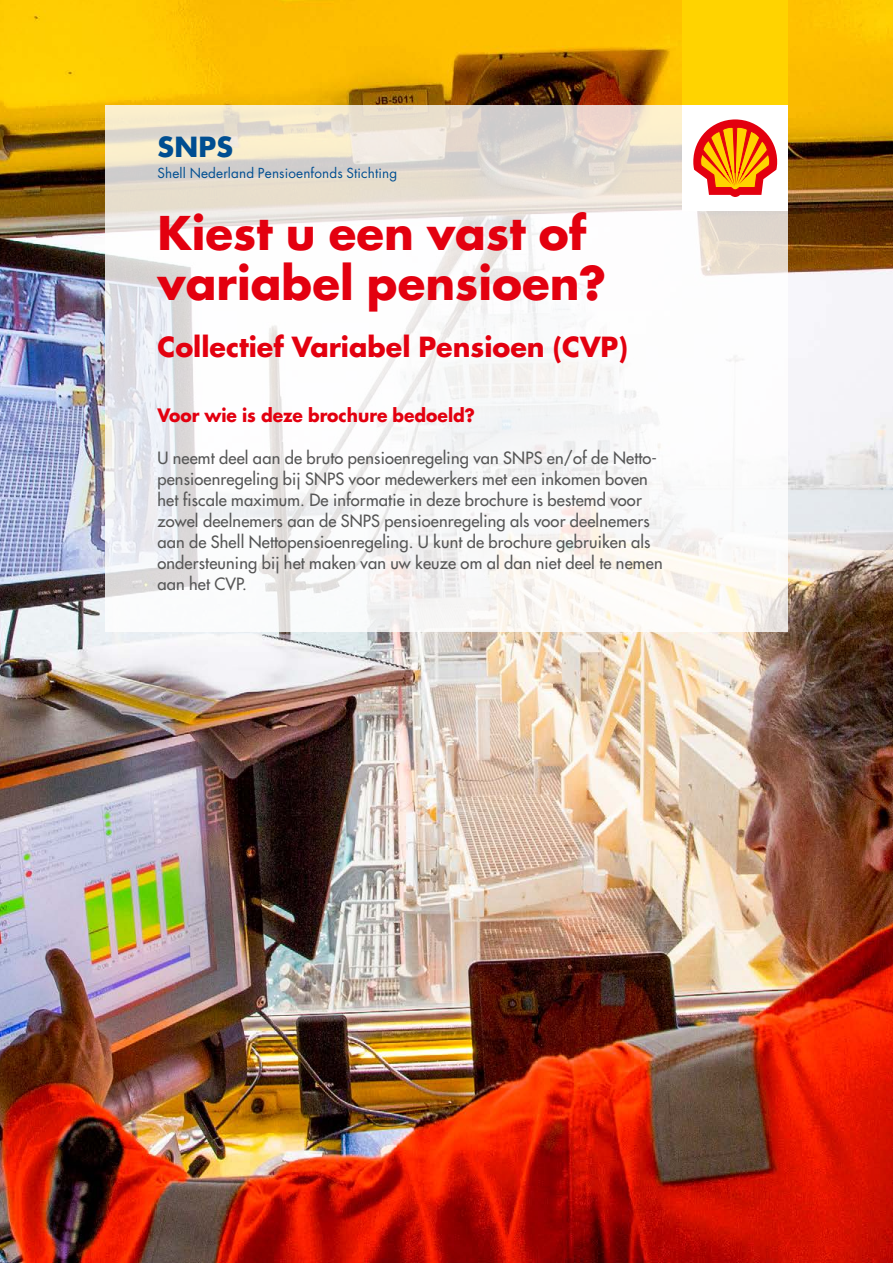
<style>
.page{position:relative;width:893px;height:1263px;background:#fff}
.page>*{position:absolute;margin:0;border:0;box-sizing:border-box;transform-origin:0 0}
.kop_def{font:700 45.3px/50.8px "Futura Std";color:#e3000f}
.kop_def-2{font:700 27px "Futura Std";color:#e3000f}
.Platte_tekst{font:700 27px "Futura Std";color:#004e91}
.TUSSENKOP_GROTER{font:700 18px "Futura Std";color:#e3000f;scale:.95 1}
.Platte_tekst-2{font:500 16.5px/21px "Futura Std";letter-spacing:.01em;color:#565656}
.Platte_tekst-3{font:13.5px "Futura Std";letter-spacing:.01em;color:#004e91}
</style>
<div class="page">
<img style="left:0;top:0;width:893px;height:1263px">
<svg style="left:105px;top:105px;width:683px;height:526px"></svg>
<div style="left:683px;top:0;width:105px;height:108px;background:#ffd300"></div>
<div style="left:683px;top:105px;width:105px;height:105px;background:#fff"></div>
<svg style="left:693px;top:119px;width:85px;height:78px"></svg>
<p class="Platte_tekst" style="left:158px;top:128px;width:77px">SNPS</p>
<p class="Platte_tekst-3" style="left:158px;top:164px;width:241px">Shell Nederland Pensioenfonds Stichting</p>
<p class="kop_def" style="left:158px;top:206px;width:450px">Kiest u een vast of variabel pensioen?</p>
<p class="kop_def-2" style="left:158px;top:329px;width:472px">Collectief Variabel Pensioen (CVP)</p>
<p class="TUSSENKOP_GROTER" style="left:157px;top:403px;width:336px">Voor wie is deze brochure bedoeld?</p>
<p class="Platte_tekst-2" style="left:157px;top:448px;width:507px">U neemt deel aan de bruto pensioenregeling van SNPS en/of de Netto&shy;pensioenregeling bij SNPS voor medewerkers met een inkomen boven het fiscale maximum. De informatie in deze brochure is bestemd voor zowel deelnemers aan de SNPS pensioenregeling als voor deelnemers aan de Shell Nettopensioenregeling. U kunt de brochure gebruiken als ondersteuning bij het maken van uw keuze om al dan niet deel te nemen aan het CVP.</p>
</div>
